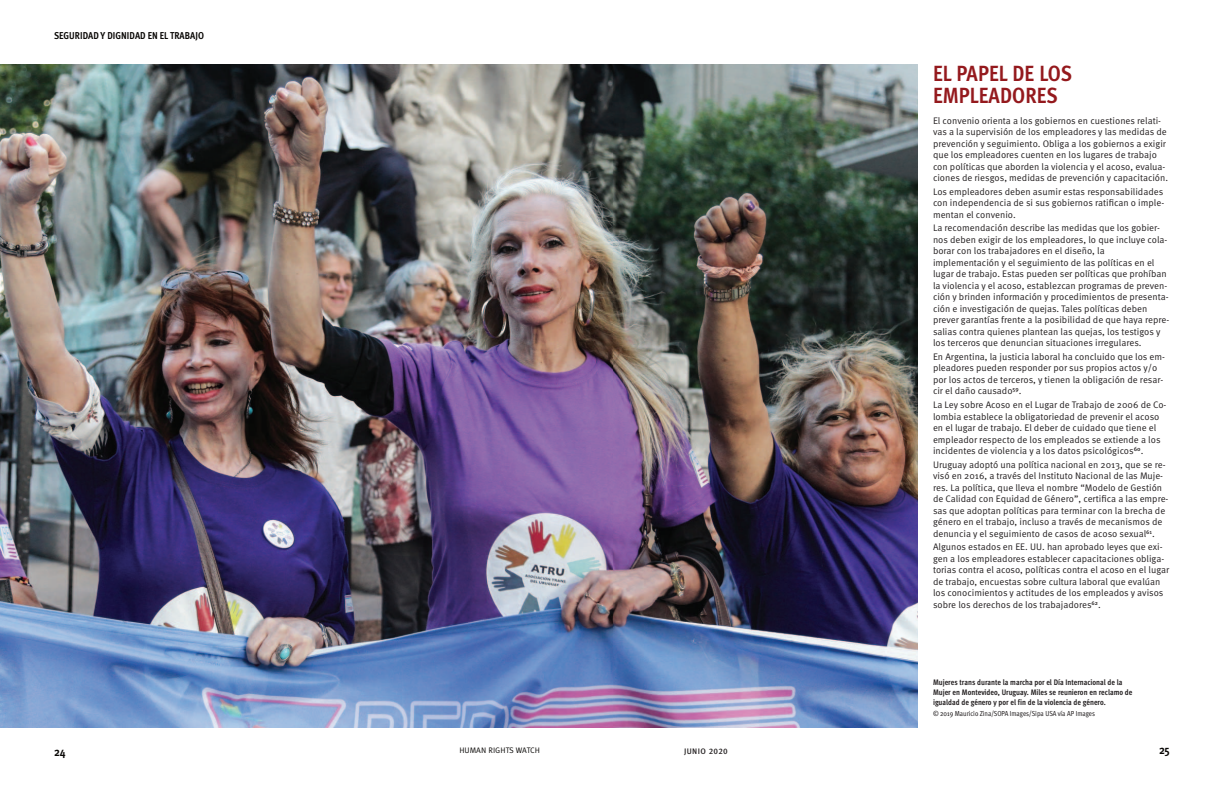
<style>
.page{position:relative;width:1224px;height:792px;background:#fff}
.page>*{position:absolute;margin:0;border:0;box-sizing:border-box;transform-origin:0 0}
.t1{font:700 condensed 22px/22px "Meta Pro";letter-spacing:.005em;color:#94191d}
.t2{font:700 condensed 12px "Meta Pro";color:#080604}
.t3{font:700 condensed 10px "Meta Pro";letter-spacing:.01em;color:#080604}
.t4{font:9.5px/11.5px "Meta Pro Norm";color:#231f20}
.t5{font:700 condensed 8px/9.8px "Meta Pro";color:#231f20}
.t6{font:8px "Meta Normal Caps";color:#080604}
.t7{font:500 8px "Meta Pro";letter-spacing:.05em;color:#231f20}
.t8{font:condensed 7.2px "Meta Pro";color:#231f20}
</style>
<div class="page">
<img style="left:612px;top:65px;width:306px;height:662px">
<img style="left:0;top:65px;width:612px;height:662px">
<p class="t3" style="left:54px;top:32px;width:151px">SEGURIDAD Y DIGNIDAD EN EL TRABAJO</p>
<h1 class="t1" style="left:933px;top:65px;width:141px">EL PAPEL DE LOS<br>EMPLEADORES</h1>
<p class="t4" style="left:933px;top:115px;width:237px">El convenio orienta a los gobiernos en cuestiones relati&shy;vas a la supervisión de los empleadores y las medidas de prevención y seguimiento. Obliga a los gobiernos a exigir que los empleadores cuenten en los lugares de trabajo con políticas que aborden la violencia y el acoso, evalua&shy;ciones de riesgos, medidas de prevención y capacitación.</p>
<p class="t4" style="left:933px;top:186px;width:233px;text-align:justify">Los empleadores deben asumir estas responsabilidades con independencia de si sus gobiernos ratifican o imple&shy;mentan el convenio.</p>
<p class="t4" style="left:933px;top:223px;width:238px">La recomendación describe las medidas que los gobier&shy;nos deben exigir de los empleadores, lo que incluye cola&shy;borar con los trabajadores en el diseño, la implementación y el seguimiento de las políticas en el lugar de trabajo. Estas pueden ser políticas que prohíban la violencia y el acoso, establezcan programas de preven&shy;ción y brinden información y procedimientos de presenta&shy;ción e investigación de quejas. Tales políticas deben prever garantías frente a la posibilidad de que haya repre&shy;salias contra quienes plantean las quejas, los testigos y los terceros que denuncian situaciones irregulares.</p>
<p class="t4" style="left:933px;top:352px;width:234px">En Argentina, la justicia laboral ha concluido que los em&shy;pleadores pueden responder por sus propios actos y/o por los actos de terceros, y tienen la obligación de resar&shy;cir el daño causado<sup>59</sup>.</p>
<p class="t4" style="left:933px;top:400px;width:235px">La Ley sobre Acoso en el Lugar de Trabajo de 2006 de Co&shy;lombia establece la obligatoriedad de prevenir el acoso en el lugar de trabajo. El deber de cuidado que tiene el empleador respecto de los empleados se extiende a los incidentes de violencia y a los datos psicológicos<sup>60</sup>.</p>
<p class="t4" style="left:933px;top:459px;width:237px">Uruguay adoptó una política nacional en 2013, que se re&shy;visó en 2016, a través del Instituto Nacional de las Muje&shy;res. La política, que lleva el nombre “Modelo de Gestión de Calidad con Equidad de Género”, certifica a las empre&shy;sas que adoptan políticas para terminar con la brecha de género en el trabajo, incluso a través de mecanismos de denuncia y el seguimiento de casos de acoso sexual<sup>61</sup>.</p>
<p class="t4" style="left:933px;top:542px;width:238px">Algunos estados en EE. UU. han aprobado leyes que exi&shy;gen a los empleadores establecer capacitaciones obliga&shy;torias contra el acoso, políticas contra el acoso en el lugar de trabajo, encuestas sobre cultura laboral que evalúan los conocimientos y actitudes de los empleados y avisos sobre los derechos de los trabajadores<sup>62</sup>.</p>
<p class="t5" style="left:933px;top:678px;width:201px">Mujeres trans durante la marcha por el Día Internacional de la<br>Mujer en Montevideo, Uruguay. Miles se reunieron en reclamo de igualdad de género y por el fin de la violencia de género.</p>
<p class="t8" style="left:933px;top:711px;width:164px">© 2019 Mauricio Zina/SOPA Images/Sipa USA vía AP Images</p>
<p class="t2" style="left:54px;top:748px;width:13px">24</p>
<p class="t6" style="left:459px;top:746px;width:82px">HUMAN RIGHTS WATCH</p>
<p class="t7" style="left:684px;top:747px;width:45px">JUNIO 2020</p>
<p class="t2" style="left:1159px;top:745px;width:12px">25</p>
</div>
